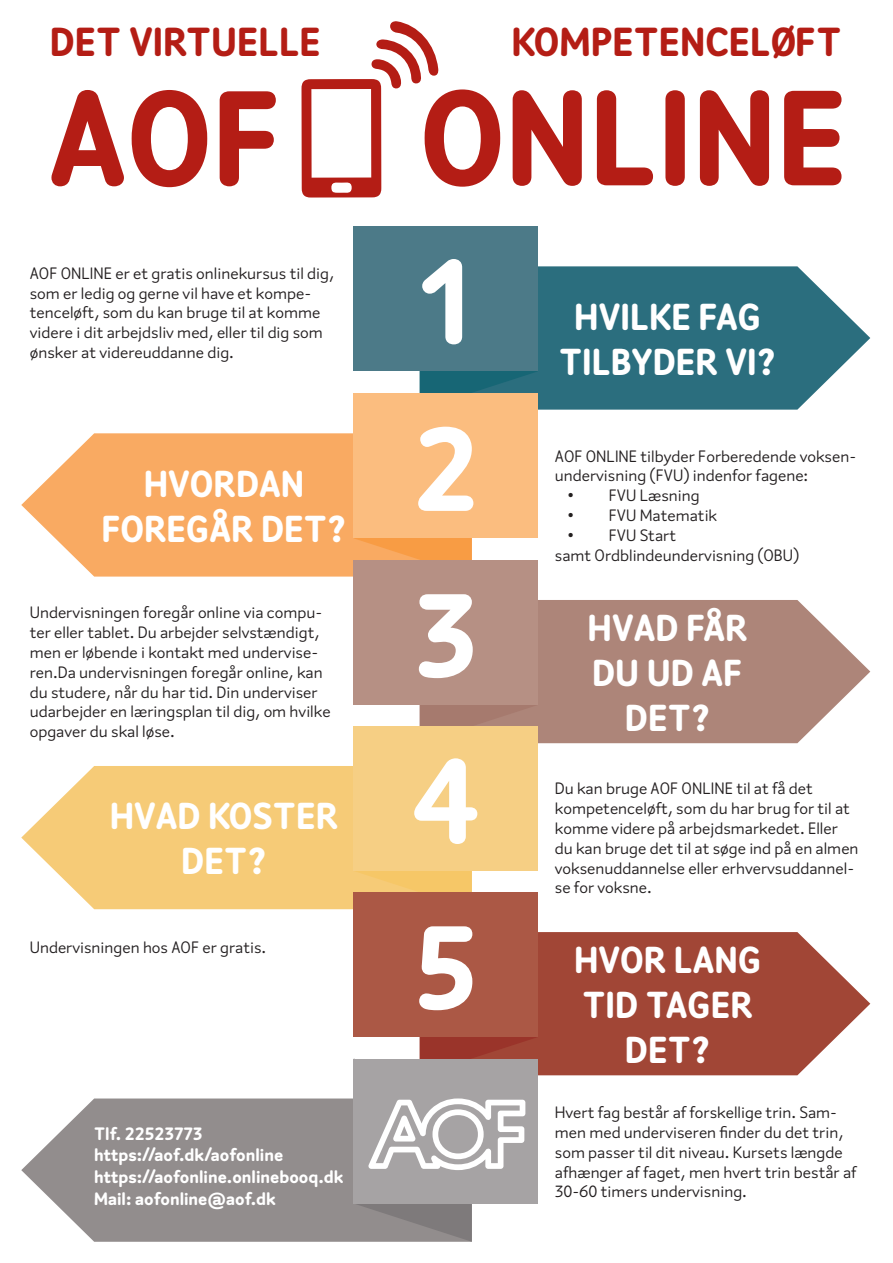
<style>
.page{position:relative;width:893px;height:1263px;background:#fff}
.page>*{position:absolute;margin:0;border:0;box-sizing:border-box;transform-origin:0 0}
.t1{font:700 135px "Flavin";color:#b41d15}
.Nummer{font:700 120px "Flavin";color:#fff}
.t2{font:700 40.5px "Flavin";color:#b41d15}
.Overskrift{font:700 37.5px/45px "Flavin";color:#fff;text-align:center}
.t3{font:700 18px "Flavin";color:#fff}
.Tekstbokse{font:16.5px/19.8px "Flavin";color:#231f20}
</style>
<div class="page">
<svg style="left:538px;top:266px;width:332px;height:144px;background:#437e8c"></svg>
<svg style="left:21px;top:433px;width:333px;height:144px;background:#f9b374"></svg>
<svg style="left:538px;top:600px;width:332px;height:143px;background:#b59287"></svg>
<svg style="left:21px;top:766px;width:333px;height:143px;background:#f6d085"></svg>
<svg style="left:538px;top:932px;width:332px;height:143px;background:#ab5a4b"></svg>
<svg style="left:21px;top:1098px;width:333px;height:144px;background:#9e9a9a"></svg>
<svg style="left:354px;top:226px;width:184px;height:1016px;background:#ba9d84"></svg>
<svg style="left:301px;top:21px;width:138px;height:177px"></svg>
<h3 class="t2" style="left:50px;top:15px;width:272px">DET VIRTUELLE</h3>
<h3 class="t2" style="left:511px;top:15px;width:331px">KOMPETENCELØFT</h3>
<h1 class="t1" style="left:49px;top:49px;width:801px">AOF ONLINE</h1>
<p class="Tekstbokse" style="left:30px;top:263px;width:306px">AOF ONLINE er et gratis onlinekursus til dig, som er ledig og gerne vil have et kompe&shy;tenceløft, som du kan bruge til at komme videre i dit arbejdsliv med, eller til dig som ønsker at videreuddanne dig.</p>
<p class="Overskrift" style="left:144px;top:460px;width:162px">HVORDAN</p>
<p class="Overskrift" style="left:102px;top:505px;width:246px">FOREGÅR DET?</p>
<p class="Tekstbokse" style="left:30px;top:602px;width:302px">Undervisningen foregår online via compu&shy;ter eller tablet. Du arbejder selvstændigt, men er løbende i kontakt med undervise&shy;ren.Da undervisningen foregår online, kan du studere, når du har tid. Din underviser udarbejder en læringsplan til dig, om hvilke opgaver du skal løse.</p>
<p class="Overskrift" style="left:110px;top:793px;width:230px">HVAD KOSTER</p>
<p class="Overskrift" style="left:181px;top:838px;width:87px">DET?</p>
<p class="Tekstbokse" style="left:30px;top:937px;width:238px">Undervisningen hos AOF er gratis.</p>
<p class="t3" style="left:94px;top:1121px;width:110px">Tlf. 22523773</p>
<p class="t3" style="left:94px;top:1143px;width:191px">https://aof.dk/aofonline</p>
<p class="t3" style="left:94px;top:1165px;width:251px">https://aofonline.onlinebooq.dk</p>
<p class="t3" style="left:94px;top:1186px;width:183px">Mail: aofonline@aof.dk</p>
<p class="Nummer" style="left:419px;top:223px;width:55px">1</p>
<p class="Nummer" style="left:413px;top:390px;width:68px">2</p>
<p class="Nummer" style="left:413px;top:556px;width:66px">3</p>
<p class="Nummer" style="left:411px;top:722px;width:71px">4</p>
<p class="Nummer" style="left:414px;top:889px;width:66px">5</p>
<p class="Overskrift" style="left:559px;top:293px;width:218px">HVILKE FAG<br>TILBYDER VI?</p>
<p class="Tekstbokse" style="left:555px;top:446px;width:303px">AOF ONLINE tilbyder Forberedende voksen&shy;undervisning (FVU) indenfor fagene:</p>
<p class="Tekstbokse" style="left:568px;top:485px;width:134px">• FVU Læsning</p>
<p class="Tekstbokse" style="left:568px;top:505px;width:151px">• FVU Matematik</p>
<p class="Tekstbokse" style="left:568px;top:525px;width:110px">• FVU Start</p>
<p class="Tekstbokse" style="left:555px;top:545px;width:246px">samt Ordblindeundervisning (OBU)</p>
<p class="Overskrift" style="left:588px;top:604px;width:162px">HVAD FÅR</p>
<p class="Overskrift" style="left:592px;top:649px;width:152px">DU UD AF<br>DET?</p>
<p class="Tekstbokse" style="left:555px;top:778px;width:305px">Du kan bruge AOF ONLINE til at få det kompetenceløft, som du har brug for til at komme videre på arbejdsmarkedet. Eller du kan bruge det til at søge ind på en almen voksenuddannelse eller erhvervsuddannel&shy;se for voksne.</p>
<p class="Overskrift" style="left:574px;top:936px;width:189px">HVOR LANG<br>TID TAGER<br>DET?</p>
<p class="Tekstbokse" style="left:555px;top:1102px;width:303px">Hvert fag består af forskellige trin. Sam&shy;men med underviseren finder du det trin, som passer til dit niveau. Kursets længde afhænger af faget, men hvert trin består af 30-60 timers undervisning.</p>
</div>
